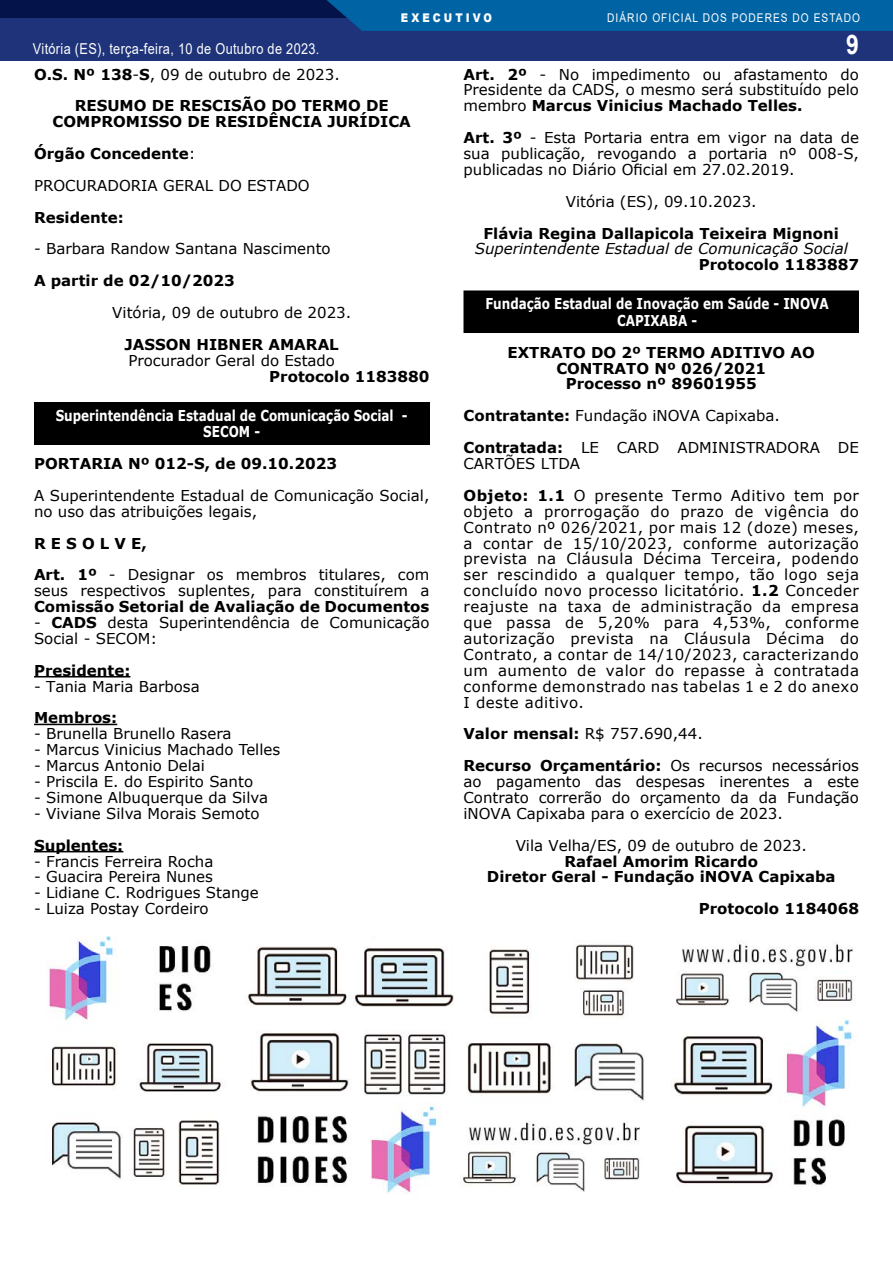
<style>
.page{position:relative;width:893px;height:1263px;background:#fff}
.page>*{position:absolute;margin:0;border:0;box-sizing:border-box;transform-origin:0 0}
.t1{font:700 27px "Arial";color:#fff;scale:.85 1}
.t2{font:15px/15.9px "Verdana";color:#000}
.t3{font:700 15px/31.8px "Verdana";color:#000}
.t4{font:700 15px/16.5px "Verdana";color:#fff;text-align:center;scale:.8 1}
.t5{font:15px/31.8px "Verdana";letter-spacing:.03em;color:#000}
.t6{font:15px "Arial";letter-spacing:.025em;color:#fff;scale:.85 1}
.t7{font:italic 15px "Verdana";color:#000}
.t8{font:12px "Arial";letter-spacing:.1em;color:#fff;scale:.85 1}
.t9{font:900 12px "Arial";letter-spacing:.3em;color:#fff;scale:.85 1}
.s1{font-weight:400}
.s2{font-weight:700}
</style>
<div class="page">
<div style="left:1px;top:0;width:892px;height:61px;background:#1e3379"></div>
<div style="left:1px;top:0;width:892px;height:18px;background:#05134b"></div>
<div style="left:327px;top:0;width:566px;height:31px;background:#0064a4"></div>
<hr style="left:34px;top:676px;width:96px;height:1px;background:#000">
<hr style="left:34px;top:724px;width:83px;height:1px;background:#000">
<hr style="left:34px;top:851px;width:89px;height:1px;background:#000">
<div style="left:34px;top:402px;width:395px;height:42px;background:#000"></div>
<div style="left:463px;top:290px;width:396px;height:43px;background:#000"></div>
<img style="left:49px;top:936px;width:807px;height:257px">
<p class="t9" style="left:401px;top:9px;width:109px">EXECUTIVO</p>
<p class="t8" style="left:607px;top:10px;width:299px">DIÁRIO OFICIAL DOS PODERES DO ESTADO</p>
<p class="t6" style="left:33px;top:38px;width:339px">Vitória (ES), terça-feira, 10 de Outubro de 2023.</p>
<p class="t3" style="left:75px;top:58px;width:315px;text-indent:-41px">O.S. Nº 138<span class="s1">-</span>S<span class="s1">, 09 de outubro de 2023.<br></span>RESUMO DE RESCISÃO DO TERMO DE</p>
<p class="t3" style="left:34px;top:106px;width:378px;text-indent:19px">COMPROMISSO DE RESIDÊNCIA JURÍDICA<br>Órgão Concedente<span class="s1">:<br>PROCURADORIA GERAL DO ESTADO</span></p>
<p class="t3" style="left:34px;top:201px;width:91px">Residente:</p>
<p class="t2" style="left:34px;top:241px;width:298px">- Barbara Randow Santana Nascimento</p>
<p class="t3" style="left:34px;top:265px;width:202px">A partir de 02/10/2023</p>
<p class="t2" style="left:112px;top:304px;width:240px">Vitória, 09 de outubro de 2023.</p>
<p class="t3" style="left:125px;top:328px;width:216px">JASSON HIBNER AMARAL</p>
<p class="t2" style="left:128px;top:352px;width:208px">Procurador Geral do Estado</p>
<p class="t3" style="left:269px;top:360px;width:162px">Protocolo 1183880</p>
<p class="t4" style="left:56px;top:406px;width:441px">Superintendência Estadual de Comunicação Social -<br>SECOM -</p>
<p class="t3" style="left:34px;top:447px;width:304px">PORTARIA Nº 012-S, de 09.10.2023</p>
<p class="t2" style="left:34px;top:487px;width:397px">A Superintendente Estadual de Comunicação Social, no uso das atribuições legais,</p>
<p class="t2" style="left:34px;top:527px;width:397px;line-height:31.8px"><span class="s2">R E S O L V E,<br>Art. 1º</span> - Designar os membros titulares, com</p>
<p class="t2" style="left:34px;top:583px;width:397px">seus respectivos suplentes, para constituírem a</p>
<p class="t3" style="left:34px;top:590px;width:397px">Comissão Setorial de Avaliação de Documentos</p>
<p class="t2" style="left:34px;top:614px;width:397px">- <span class="s2">CADS</span> desta Superintendência de Comunicação<br>Social - SECOM:</p>
<p class="t3" style="left:34px;top:654px;width:98px">Presidente:</p>
<p class="t2" style="left:34px;top:678px;width:167px">- Tania Maria Barbosa</p>
<p class="t3" style="left:34px;top:702px;width:85px">Membros:</p>
<p class="t2" style="left:34px;top:726px;width:199px">- Brunella Brunello Rasera</p>
<p class="t2" style="left:34px;top:742px;width:248px">- Marcus Vinicius Machado Telles</p>
<p class="t2" style="left:34px;top:757px;width:173px">- Marcus Antonio Delai</p>
<p class="t2" style="left:34px;top:773px;width:221px">- Priscila E. do Espirito Santo</p>
<p class="t2" style="left:34px;top:789px;width:235px">- Simone Albuquerque da Silva</p>
<p class="t2" style="left:34px;top:805px;width:227px">- Viviane Silva Morais Semoto</p>
<p class="t3" style="left:34px;top:829px;width:91px">Suplentes:</p>
<p class="t2" style="left:34px;top:853px;width:181px">- Francis Ferreira Rocha</p>
<p class="t2" style="left:34px;top:869px;width:181px">- Guacira Pereira Nunes</p>
<p class="t2" style="left:34px;top:885px;width:226px">- Lidiane C. Rodrigues Stange</p>
<p class="t2" style="left:34px;top:901px;width:176px">- Luiza Postay Cordeiro</p>
<h1 class="t1" style="left:846px;top:25px;width:17px">9</h1>
<p class="t2" style="left:463px;top:66px;width:397px;text-align:justify"><span class="s2">Art. 2º</span> - No impedimento ou afastamento do Presidente da CADS, o mesmo será substituído pelo membro <span class="s2">Marcus Vinicius Machado Telles.</span></p>
<p class="t2" style="left:463px;top:130px;width:397px;text-align:justify"><span class="s2">Art. 3º</span> - Esta Portaria entra em vigor na data de sua publicação, revogando a portaria nº 008-S, publicadas no Diário Oficial em 27.02.2019.</p>
<p class="t2" style="left:566px;top:193px;width:192px">Vitória (ES), 09.10.2023.</p>
<p class="t3" style="left:483px;top:217px;width:357px">Flávia Regina Dallapicola Teixeira Mignoni</p>
<p class="t7" style="left:475px;top:239px;width:375px">Superintendente Estadual de Comunicação Social</p>
<p class="t3" style="left:699px;top:249px;width:162px">Protocolo 1183887</p>
<p class="t4" style="left:485px;top:295px;width:431px">Fundação Estadual de Inovação em Saúde - INOVA<br>CAPIXABA -</p>
<p class="t3" style="left:508px;top:344px;width:309px;line-height:15.9px;text-align:center">EXTRATO DO 2º TERMO ADITIVO AO<br>CONTRATO Nº 026/2021<br>Processo nº 89601955</p>
<p class="t2" style="left:463px;top:400px;width:397px;line-height:31.8px"><span class="s2">Contratante:</span> Fundação iNOVA Capixaba.<br><span class="s2">Contratada:</span> LE CARD ADMINISTRADORA DE</p>
<p class="t5" style="left:463px;top:447px;width:397px">CARTÕES LTDA<br><span class="s2">Objeto: 1.1</span> O presente Termo Aditivo tem por</p>
<p class="t2" style="left:463px;top:503px;width:397px;text-align:justify">objeto a prorrogação do prazo de vigência do Contrato nº 026/2021, por mais 12 (doze) meses, a contar de 15/10/2023, conforme autorização prevista na Cláusula Décima Terceira, podendo ser rescindido a qualquer tempo, tão logo seja concluído novo processo licitatório. <span class="s2">1.2</span> Conceder reajuste na taxa de administração da empresa que passa de 5,20% para 4,53%, conforme autorização prevista na Cláusula Décima do Contrato, a contar de 14/10/2023, caracterizando um aumento de valor do repasse à contratada conforme demonstrado nas tabelas 1 e 2 do anexo I deste aditivo.</p>
<p class="t2" style="left:463px;top:718px;width:397px;line-height:31.8px"><span class="s2">Valor mensal:</span> R$ 757.690,44.<br><span class="s2">Recurso Orçamentário:</span> Os recursos necessários</p>
<p class="t2" style="left:463px;top:773px;width:397px;text-align:justify">ao pagamento das despesas inerentes a este Contrato correrão do orçamento da da Fundação iNOVA Capixaba para o exercício de 2023.</p>
<p class="t2" style="left:516px;top:837px;width:293px">Vila Velha/ES, 09 de outubro de 2023.</p>
<p class="t3" style="left:487px;top:853px;width:350px;line-height:15.9px;text-align:center">Rafael Amorim Ricardo<br>Diretor Geral - Fundação iNOVA Capixaba</p>
<p class="t3" style="left:699px;top:892px;width:162px">Protocolo 1184068</p>
</div>
